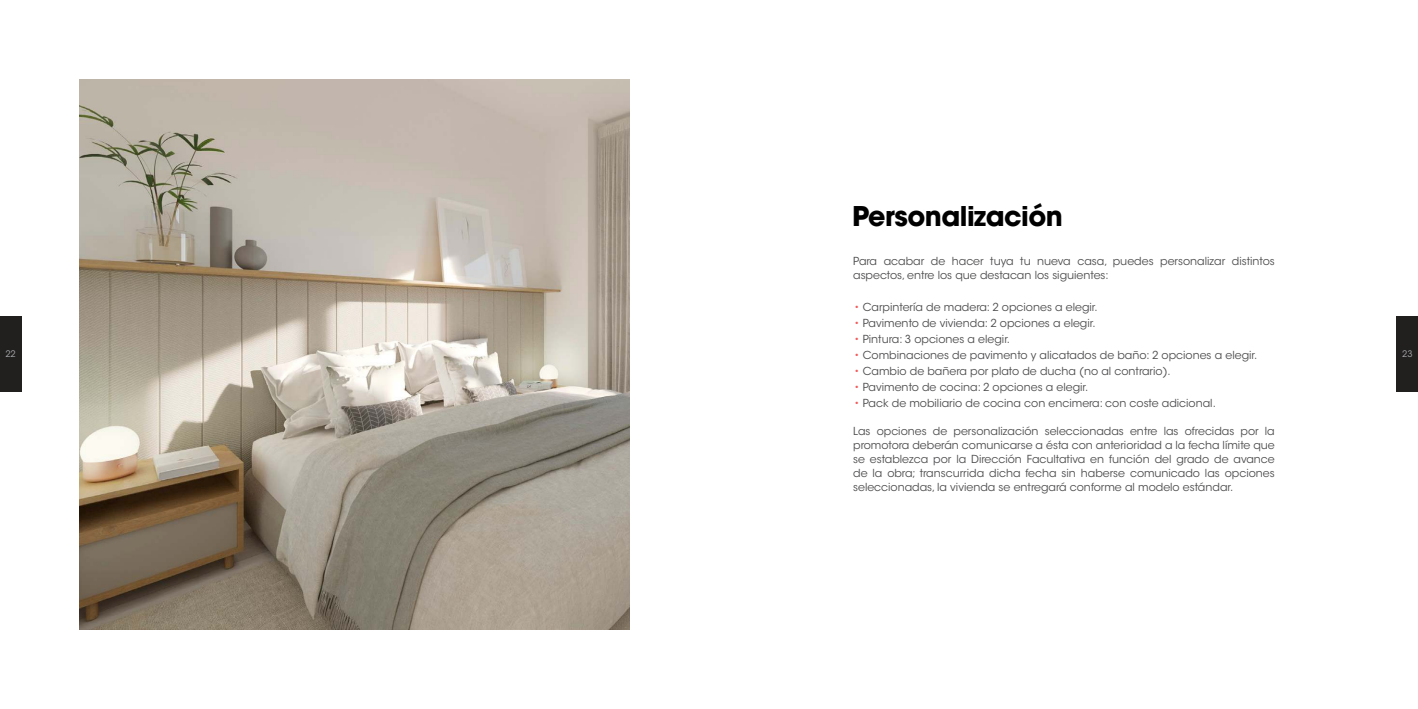
<style>
.page{position:relative;width:1418px;height:709px;background:#fff}
.page>*{position:absolute;margin:0;border:0;box-sizing:border-box;transform-origin:0 0}
.t1{font:700 27px "ITC Avant Garde Std";letter-spacing:-.02em;color:#000}
.t2{font:11px/14px "ITC Avant Garde Std";color:#4c4c4e}
.t3{font:9px "ITC Avant Garde Std";color:#a7a9ab}
.s1{color:#f05c5d}
</style>
<div class="page">
<div style="left:0;top:317px;width:21px;height:75px;background:#221f1f"></div>
<div style="left:1396px;top:317px;width:21px;height:75px;background:#221f1f"></div>
<img style="left:79px;top:79px;width:550px;height:550px">
<h1 class="t1" style="left:852px;top:203px;width:212px">Personalización</h1>
<p class="t2" style="left:853px;top:254px;width:423px">Para acabar de hacer tuya tu nueva casa, puedes personalizar distintos aspectos, entre los que destacan los siguientes:</p>
<p class="t2" style="left:854px;top:300px;width:245px"><span class="s1">•</span> Carpintería de madera: 2 opciones a elegir.</p>
<p class="t2" style="left:854px;top:316px;width:243px"><span class="s1">•</span> Pavimento de vivienda: 2 opciones a elegir.</p>
<p class="t2" style="left:854px;top:332px;width:157px"><span class="s1">•</span> Pintura: 3 opciones a elegir.</p>
<p class="t2" style="left:854px;top:348px;width:405px"><span class="s1">•</span> Combinaciones de pavimento y alicatados de baño: 2 opciones a elegir.</p>
<p class="t2" style="left:854px;top:364px;width:318px"><span class="s1">•</span> Cambio de bañera por plato de ducha (no al contrario).</p>
<p class="t2" style="left:854px;top:380px;width:236px"><span class="s1">•</span> Pavimento de cocina: 2 opciones a elegir.</p>
<p class="t2" style="left:854px;top:396px;width:363px"><span class="s1">•</span> Pack de mobiliario de cocina con encimera: con coste adicional.</p>
<p class="t2" style="left:853px;top:424px;width:423px;text-align:justify">Las opciones de personalización seleccionadas entre las ofrecidas por la promotora deberán comunicarse a ésta con anterioridad a la fecha límite que se establezca por la Dirección Facultativa en función del grado de avance de la obra; transcurrida dicha fecha sin haberse comunicado las opciones seleccionadas, la vivienda se entregará conforme al modelo estándar.</p>
<p class="t3" style="left:5px;top:348px;width:12px">22</p>
<p class="t3" style="left:1402px;top:348px;width:12px">23</p>
</div>
